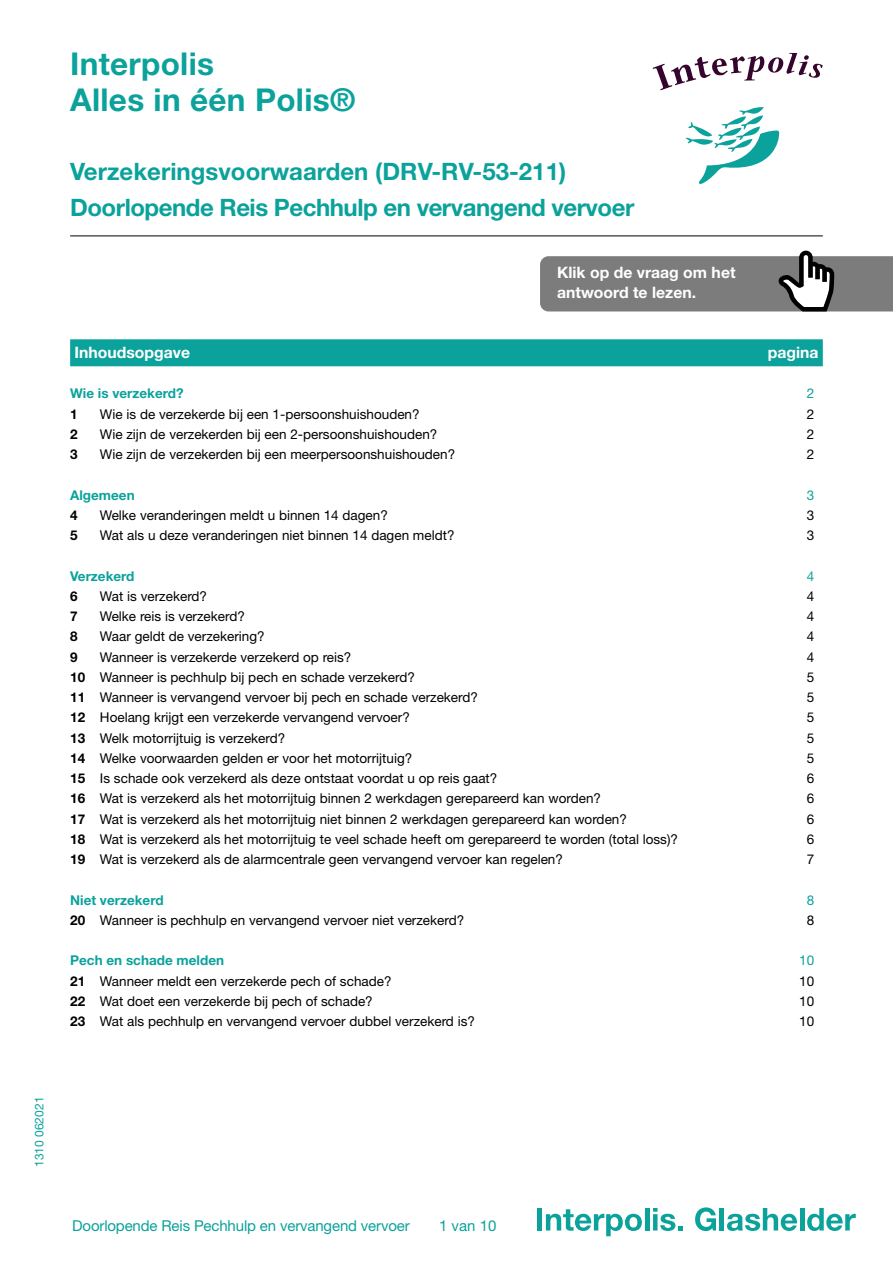
<style>
.page{position:relative;width:893px;height:1263px;background:#fff}
.page>*{position:absolute;margin:0;border:0;box-sizing:border-box;transform-origin:0 0}
.t1{font:700 31.5px/36px "Helvetica Neue LT Std";letter-spacing:.01em;color:#0ba29c}
.t2{font:700 24px/36px "Helvetica Neue LT Std";letter-spacing:-.02em;color:#0ba29c}
.t3{font:700 15.75px/20.2px "Helvetica Neue LT Std";color:#fff}
.t4{font:15px "Helvetica Neue LT Std";letter-spacing:-.01em;color:#0ba29c}
.t5{font:13.5px "Helvetica Neue LT Std";color:#000}
.t6{font:700 13.5px "Helvetica Neue LT Std";color:#0ba29c}
.t7{font:700 13.5px "Helvetica Neue LT Std";color:#000}
.t8{font:13.5px "Helvetica Neue LT Std";color:#0ba29c}
.t9{font:12px "Helvetica Neue LT Std";color:#0ba29c}
.s1{font-weight:700}
</style>
<div class="page">
<hr style="left:70px;top:236px;width:753px;height:1px;background:#000">
<svg style="left:540px;top:251px;width:353px;height:60px;background:#878787"></svg>
<div style="left:537px;top:1208px;width:5px;height:22px;background:#0ba29c"></div>
<svg style="left:546px;top:1209px;width:96px;height:27px"></svg>
<hr style="left:645px;top:1208px;width:4px;height:22px;background:#0ba29c">
<svg style="left:653px;top:1208px;width:30px;height:23px"></svg>
<svg style="left:695px;top:1207px;width:21px;height:24px"></svg>
<hr style="left:720px;top:1208px;width:4px;height:22px;background:#0ba29c">
<svg style="left:727px;top:1208px;width:70px;height:23px"></svg>
<hr style="left:800px;top:1208px;width:4px;height:22px;background:#0ba29c">
<svg style="left:807px;top:1208px;width:49px;height:23px"></svg>
<div style="left:70px;top:339px;width:753px;height:27px;background:#0ba29c"></div>
<svg style="left:653px;top:53px;width:170px;height:37px"></svg>
<svg style="left:685px;top:107px;width:95px;height:77px"></svg>
<h1 class="t1" style="left:70px;top:46px;width:287px">Interpolis<br>Alles in één Polis®</h1>
<h2 class="t2" style="left:70px;top:153px;width:566px">Verzekeringsvoorwaarden (DRV-RV-53-211)<br>Doorlopende Reis Pechhulp en vervangend vervoer</h2>
<p class="t3" style="left:557px;top:262px;width:180px">Klik op de vraag om het antwoord te lezen.</p>
<p class="t3" style="left:74px;top:342px;width:117px">Inhoudsopgave</p>
<p class="t3" style="left:768px;top:342px;width:52px">pagina</p>
<p class="t6" style="left:70px;top:385px;width:115px">Wie is verzekerd?</p>
<p class="t8" style="left:807px;top:385px;width:9px">2</p>
<p class="t7" style="left:70px;top:405px;width:9px">1</p>
<p class="t5" style="left:100px;top:406px;width:321px">Wie is de verzekerde bij een 1-persoonshuishouden?</p>
<p class="t5" style="left:807px;top:406px;width:9px">2</p>
<p class="t7" style="left:70px;top:426px;width:9px">2</p>
<p class="t5" style="left:100px;top:426px;width:339px">Wie zijn de verzekerden bij een 2-persoonshuishouden?</p>
<p class="t5" style="left:807px;top:426px;width:9px">2</p>
<p class="t7" style="left:70px;top:446px;width:9px">3</p>
<p class="t5" style="left:100px;top:446px;width:357px">Wie zijn de verzekerden bij een meerpersoonshuishouden?</p>
<p class="t5" style="left:807px;top:446px;width:9px">2</p>
<p class="t6" style="left:70px;top:486px;width:66px">Algemeen</p>
<p class="t8" style="left:807px;top:487px;width:9px">3</p>
<p class="t7" style="left:70px;top:507px;width:9px">4</p>
<p class="t5" style="left:100px;top:507px;width:289px">Welke veranderingen meldt u binnen 14 dagen?</p>
<p class="t5" style="left:807px;top:507px;width:9px">3</p>
<p class="t7" style="left:70px;top:527px;width:9px">5</p>
<p class="t5" style="left:100px;top:527px;width:356px">Wat als u deze veranderingen niet binnen 14 dagen meldt?</p>
<p class="t5" style="left:807px;top:527px;width:9px">3</p>
<p class="t6" style="left:70px;top:567px;width:66px">Verzekerd</p>
<p class="t8" style="left:807px;top:568px;width:9px">4</p>
<p class="t7" style="left:70px;top:588px;width:9px">6</p>
<p class="t5" style="left:100px;top:588px;width:109px">Wat is verzekerd?</p>
<p class="t5" style="left:807px;top:588px;width:9px">4</p>
<p class="t7" style="left:70px;top:608px;width:9px">7</p>
<p class="t5" style="left:100px;top:608px;width:147px">Welke reis is verzekerd?</p>
<p class="t5" style="left:807px;top:608px;width:9px">4</p>
<p class="t7" style="left:70px;top:628px;width:9px">8</p>
<p class="t5" style="left:100px;top:628px;width:166px">Waar geldt de verzekering?</p>
<p class="t5" style="left:807px;top:628px;width:9px">4</p>
<p class="t7" style="left:70px;top:648px;width:9px">9</p>
<p class="t5" style="left:100px;top:649px;width:253px">Wanneer is verzekerde verzekerd op reis?</p>
<p class="t5" style="left:807px;top:649px;width:9px">4</p>
<p class="t5" style="left:70px;top:669px;width:346px"><span class="s1">10</span> Wanneer is pechhulp bij pech en schade verzekerd?</p>
<p class="t5" style="left:807px;top:669px;width:9px">5</p>
<p class="t5" style="left:70px;top:689px;width:409px"><span class="s1">11</span> Wanneer is vervangend vervoer bij pech en schade verzekerd?</p>
<p class="t5" style="left:807px;top:689px;width:9px">5</p>
<p class="t5" style="left:70px;top:709px;width:341px"><span class="s1">12</span> Hoelang krijgt een verzekerde vervangend vervoer?</p>
<p class="t5" style="left:807px;top:709px;width:9px">5</p>
<p class="t5" style="left:70px;top:730px;width:217px"><span class="s1">13</span> Welk motorrijtuig is verzekerd?</p>
<p class="t5" style="left:807px;top:730px;width:9px">5</p>
<p class="t5" style="left:70px;top:750px;width:344px"><span class="s1">14</span> Welke voorwaarden gelden er voor het motorrijtuig?</p>
<p class="t5" style="left:807px;top:750px;width:9px">5</p>
<p class="t5" style="left:70px;top:770px;width:429px"><span class="s1">15</span> Is schade ook verzekerd als deze ontstaat voordat u op reis gaat?</p>
<p class="t5" style="left:807px;top:770px;width:9px">6</p>
<p class="t5" style="left:70px;top:790px;width:532px"><span class="s1">16</span> Wat is verzekerd als het motorrijtuig binnen 2 werkdagen gerepareerd kan worden?</p>
<p class="t5" style="left:807px;top:790px;width:9px">6</p>
<p class="t5" style="left:70px;top:811px;width:558px"><span class="s1">17</span> Wat is verzekerd als het motorrijtuig niet binnen 2 werkdagen gerepareerd kan worden?</p>
<p class="t5" style="left:807px;top:811px;width:9px">6</p>
<p class="t5" style="left:70px;top:831px;width:609px"><span class="s1">18</span> Wat is verzekerd als het motorrijtuig te veel schade heeft om gerepareerd te worden (total loss)?</p>
<p class="t5" style="left:807px;top:831px;width:9px">6</p>
<p class="t5" style="left:70px;top:851px;width:494px"><span class="s1">19</span> Wat is verzekerd als de alarmcentrale geen vervangend vervoer kan regelen?</p>
<p class="t5" style="left:807px;top:851px;width:9px">7</p>
<p class="t6" style="left:70px;top:891px;width:95px">Niet verzekerd</p>
<p class="t8" style="left:807px;top:892px;width:9px">8</p>
<p class="t5" style="left:70px;top:912px;width:396px"><span class="s1">20</span> Wanneer is pechhulp en vervangend vervoer niet verzekerd?</p>
<p class="t5" style="left:807px;top:912px;width:9px">8</p>
<p class="t6" style="left:70px;top:952px;width:156px">Pech en schade melden</p>
<p class="t8" style="left:799px;top:952px;width:17px">10</p>
<p class="t5" style="left:70px;top:973px;width:323px"><span class="s1">21</span> Wanneer meldt een verzekerde pech of schade?</p>
<p class="t5" style="left:799px;top:973px;width:17px">10</p>
<p class="t5" style="left:70px;top:993px;width:304px"><span class="s1">22</span> Wat doet een verzekerde bij pech of schade?</p>
<p class="t5" style="left:799px;top:993px;width:17px">10</p>
<p class="t5" style="left:70px;top:1013px;width:406px"><span class="s1">23</span> Wat als pechhulp en vervangend vervoer dubbel verzekerd is?</p>
<p class="t5" style="left:799px;top:1013px;width:17px">10</p>
<p class="t9" style="left:32px;top:1167px;width:72px;rotate:-90deg">1310 062021</p>
<p class="t4" style="left:72px;top:1217px;width:339px">Doorlopende Reis Pechhulp en vervangend vervoer</p>
<p class="t4" style="left:439px;top:1217px;width:59px">1 van 10</p>
</div>
